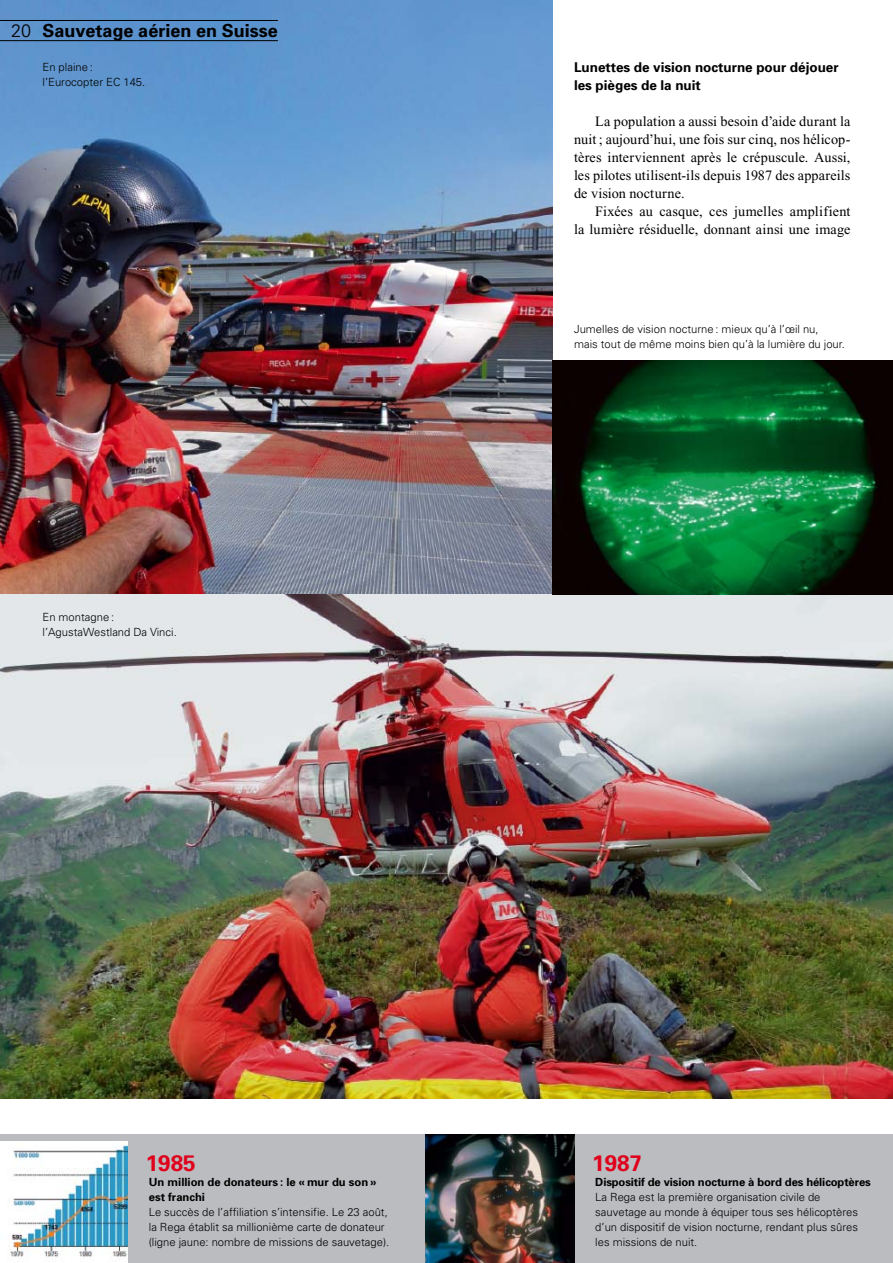
<style>
.page{position:relative;width:893px;height:1263px;background:#fff}
.page>*{position:absolute;margin:0;border:0;box-sizing:border-box;transform-origin:0 0}
.t1{font:700 22.5px "Univers";color:#e0001b}
.t2{font:700 18px "Univers";color:#000}
.t3{font:14.25px/18px "Times";letter-spacing:.01em;color:#000;text-align:justify}
.t4{font:700 13.5px/18px "Univers";color:#000}
.t5{font:300 11.25px/15px "Univers";color:#000}
.t6{font:700 11.25px/15px "Univers";letter-spacing:-.01em;color:#000}
.s1{font-weight:300}
</style>
<div class="page">
<div style="left:0;top:1134px;width:893px;height:129px;background:#babcbf"></div>
<img style="left:0;top:0;width:553px;height:594px">
<img style="left:0;top:594px;width:893px;height:504px">
<img style="left:553px;top:360px;width:340px;height:234px">
<img style="left:0;top:1142px;width:128px;height:121px">
<img style="left:425px;top:1134px;width:149px;height:129px">
<hr style="left:0;top:20px;width:278px;height:1px;background:#000">
<hr style="left:0;top:40px;width:278px;height:1px;background:#000">
<h2 class="t2" style="left:11px;top:19px;width:268px"><span class="s1">20</span> Sauvetage aérien en Suisse</h2>
<p class="t5" style="left:43px;top:59px;width:104px">En plaine : l’Eurocopter EC 145.</p>
<p class="t5" style="left:43px;top:609px;width:136px">En montagne : l’AgustaWestland Da Vinci.</p>
<h4 class="t4" style="left:574px;top:58px;width:266px">Lunettes de vision nocturne pour déjouer les pièges de la nuit</h4>
<p class="t3" style="left:574px;top:112px;width:278px;text-indent:21px">La population a aussi besoin d’aide durant la nuit ; aujourd’hui, une fois sur cinq, nos hélicop&shy;tères interviennent après le crépuscule. Aussi, les pilotes utilisent-ils depuis 1987 des appareils de vision nocturne.</p>
<p class="t3" style="left:574px;top:202px;width:278px;text-align:right">Fixées au casque, ces jumelles amplifient<br>la lumière résiduelle, donnant ainsi une image</p>
<p class="t5" style="left:574px;top:321px;width:272px">Jumelles de vision nocturne : mieux qu’à l’œil nu, mais tout de même moins bien qu’à la lumière du jour.</p>
<p class="t1" style="left:146px;top:1148px;width:52px">1985</p>
<p class="t6" style="left:149px;top:1174px;width:229px">Un million de donateurs : le « mur du son » est franchi</p>
<p class="t5" style="left:149px;top:1204px;width:242px">Le succès de l’affiliation s’intensifie. Le 23 août, la Rega établit sa millionième carte de donateur (ligne jaune: nombre de missions de sauvetage).</p>
<p class="t1" style="left:592px;top:1148px;width:52px">1987</p>
<p class="t6" style="left:595px;top:1174px;width:277px">Dispositif de vision nocturne à bord des hélicoptères</p>
<p class="t5" style="left:595px;top:1189px;width:264px">La Rega est la première organisation civile de sauvetage au monde à équiper tous ses hélicoptères d’un dispositif de vision nocturne, rendant plus sûres les missions de nuit.</p>
</div>
